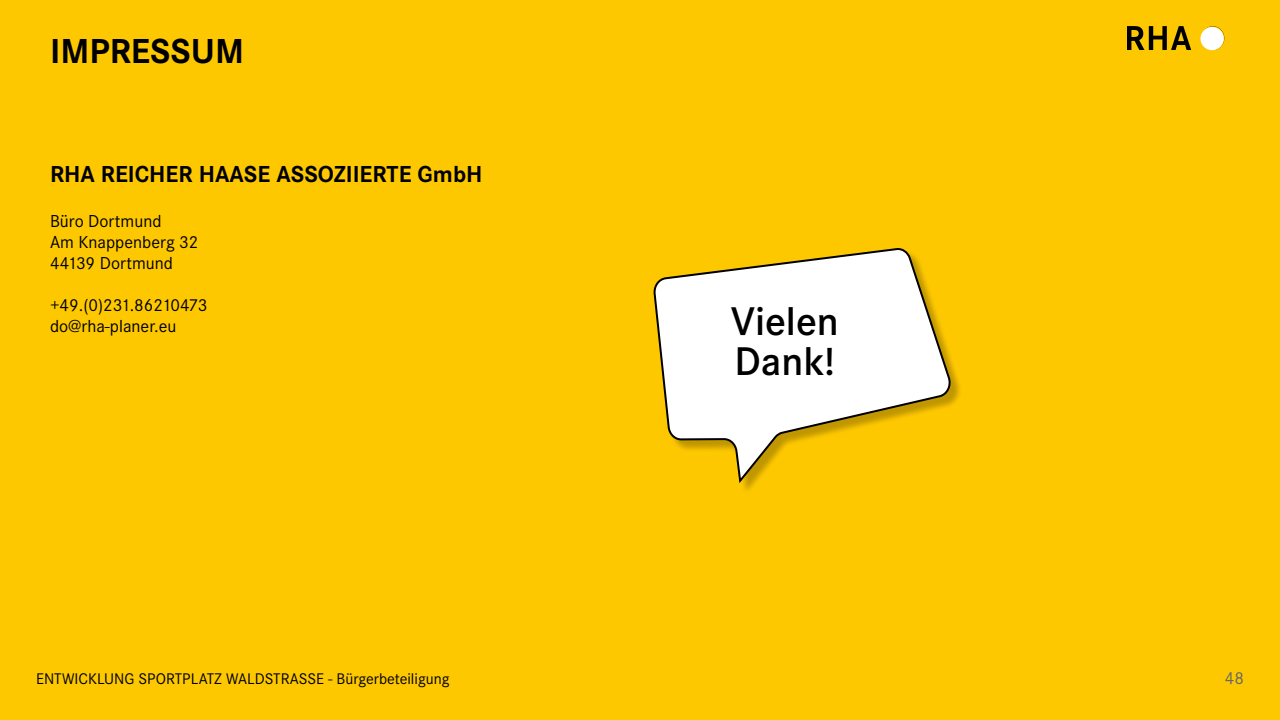
<style>
.page{position:relative;width:1280px;height:720px;background:#fec800}
.page>*{position:absolute;margin:0;border:0;box-sizing:border-box;transform-origin:0 0}
.t1{font:600 41.6px "Corporate S";color:#000}
.Überschrift_1{font:700 36px "Corporate STOT";color:#000}
.Fließtext_Standard{font:700 24px "Corporate STOT";color:#000}
.Fließtext_Standard-2{font:18px "Corporate STOT";color:#000}
.t2{font:18px "Corporate S";color:#666}
.t3{font:16px "Corporate STOT";color:#000}
</style>
<div class="page">
<img style="left:1127px;top:27px;width:103px;height:23px">
<div style="left:1200px;top:27px;width:24px;height:23px;background:#fff;border-radius:50%"></div>
<div style="left:655px;top:250px;width:308px;height:245px;background:#fec800"></div>
<svg style="left:652px;top:246px;width:302px;height:238px"></svg>
<p class="Überschrift_1" style="left:50px;top:31px;width:196px">IMPRESSUM</p>
<p class="Fließtext_Standard" style="left:50px;top:160px;width:434px">RHA REICHER HAASE ASSOZIIERTE GmbH</p>
<p class="Fließtext_Standard-2" style="left:50px;top:211px;width:113px">Büro Dortmund</p>
<p class="Fließtext_Standard-2" style="left:50px;top:232px;width:150px">Am Knappenberg 32</p>
<p class="Fließtext_Standard-2" style="left:50px;top:253px;width:125px">44139 Dortmund</p>
<p class="Fließtext_Standard-2" style="left:50px;top:295px;width:159px">+49.(0)231.86210473</p>
<p class="Fließtext_Standard-2" style="left:50px;top:316px;width:128px">do@rha-planer.eu</p>
<p class="t1" style="left:731px;top:298px;width:110px">Vielen</p>
<p class="t1" style="left:734px;top:338px;width:102px">Dank!</p>
<p class="t3" style="left:36px;top:670px;width:415px">ENTWICKLUNG SPORTPLATZ WALDSTRASSE - Bürgerbeteiligung</p>
<p class="t2" style="left:1225px;top:668px;width:21px">48</p>
</div>
